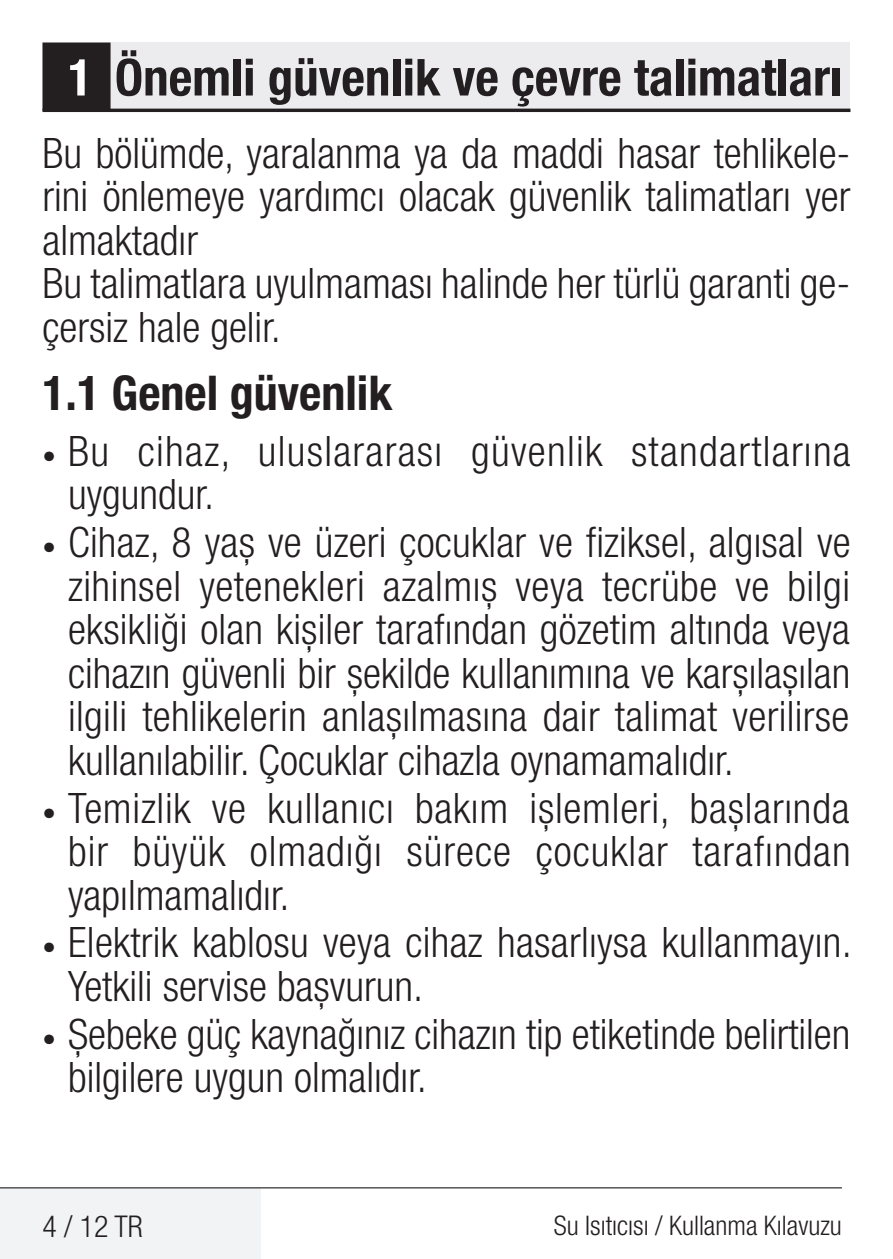
<style>
.page{position:relative;width:893px;height:1259px;background:#fff}
.page>*{position:absolute;margin:0;border:0;box-sizing:border-box;transform-origin:0 0}
.t1{font:700 condensed 51px "Helvetica Neue LT Pro";color:#231f20}
.t2{font:700 condensed 48px "Helvetica Neue LT Pro";color:#231f20}
.t3{font:300 condensed 42px/43.5px "Helvetica Neue LT Pro";color:#231f20}
.t4{font:300 condensed 42px/43.5px "Helvetica Neue LT Pro";letter-spacing:.03em;color:#231f20}
.t5{font:300 condensed 30px "Helvetica Neue LT Pro";color:#231f20}
.t6{font:300 condensed 27px "Helvetica Neue LT Pro";color:#231f20}
.s1{color:#fff}
.s2{font-weight:700;font-size:27px}
</style>
<div class="page">
<div style="left:0;top:1188px;width:260px;height:71px;background:#f2f3f4"></div>
<hr style="left:0;top:1187px;width:842px;height:1px;background:#000">
<div style="left:43px;top:43px;width:807px;height:68px;background:#ececee"></div>
<hr style="left:43px;top:109px;width:807px;height:3px;background:#231f20">
<div style="left:44px;top:44px;width:65px;height:65px;background:#231f20"></div>
<div style="left:43px;top:43px;width:68px;height:68px;border:3px solid #231f20"></div>
<p class="t1" style="left:68px;top:46px;width:776px"><span class="s1">1</span> Önemli güvenlik ve çevre talimatları</p>
<p class="t3" style="left:43px;top:131px;width:809px">Bu bölümde, yaralanma ya da maddi hasar tehlikele&shy;rini önlemeye yardımcı olacak güvenlik talimatları yer almaktadır<br>Bu talimatlara uyulmaması halinde her türlü garanti ge&shy;çersiz hale gelir.</p>
<p class="t2" style="left:43px;top:363px;width:351px">1.1 Genel güvenlik</p>
<p class="t4" style="left:68px;top:429px;width:784px;text-indent:-26px"><span class="s2">•</span> Bu cihaz, uluslararası güvenlik standartlarına uygundur.</p>
<p class="t3" style="left:68px;top:520px;width:784px;text-align:justify;text-indent:-26px"><span class="s2">•</span> Cihaz, 8 yaş ve üzeri çocuklar ve fiziksel, algısal ve zihinsel yetenekleri azalmış veya tecrübe ve bilgi eksikliği olan kişiler tarafından gözetim altında veya cihazın güvenli bir şekilde kullanımına ve karşılaşılan ilgili tehlikelerin anlaşılmasına dair talimat verilirse kullanılabilir. Çocuklar cihazla oynamamalıdır.</p>
<p class="t3" style="left:68px;top:785px;width:784px;text-align:justify;text-indent:-26px"><span class="s2">•</span> Temizlik ve kullanıcı bakım işlemleri, başlarında bir büyük olmadığı sürece çocuklar tarafından yapılmamalıdır.</p>
<p class="t3" style="left:68px;top:920px;width:785px;text-indent:-26px"><span class="s2">•</span> Elektrik kablosu veya cihaz hasarlıysa kullanmayın.<br>Yetkili servise başvurun.</p>
<p class="t3" style="left:68px;top:1011px;width:784px;text-indent:-26px"><span class="s2">•</span> Şebeke güç kaynağınız cihazın tip etiketinde belirtilen bilgilere uygun olmalıdır.</p>
<p class="t5" style="left:43px;top:1209px;width:102px">4 / 12 TR</p>
<p class="t6" style="left:554px;top:1210px;width:290px">Su Isıtıcısı / Kullanma Kılavuzu</p>
</div>
